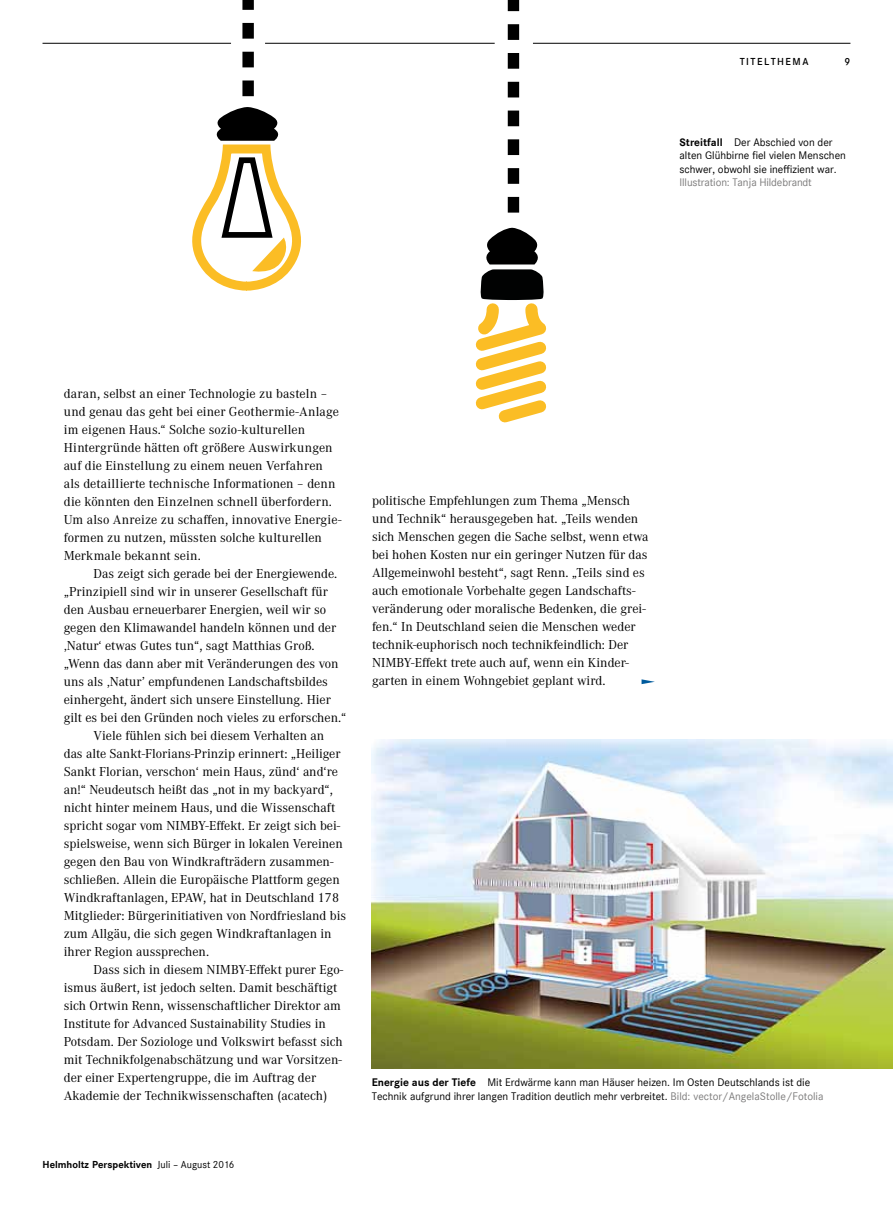
<style>
.page{position:relative;width:893px;height:1212px;background:#fff}
.page>*{position:absolute;margin:0;border:0;box-sizing:border-box;transform-origin:0 0}
.t1{font:13.5px/18px "Corporate A";color:#000}
.t2{font:11.4px/13.5px "Corporate S";color:#000}
.t3{font:11.4px "Corporate S";letter-spacing:-.01em;color:#7c7b7b}
.t4{font:700 10.5px "Corporate S";color:#000}
.t5{font:600 10.5px "Corporate S";letter-spacing:.14em;color:#000}
.s1{font-weight:700}
.s2{font-weight:400}
.s3{color:#7c7b7b}
</style>
<div class="page">
<hr style="left:265px;top:43px;width:230px;height:1px;background:#000">
<svg style="left:641px;top:679px;width:14px;height:5px"></svg>
<img style="left:372px;top:740px;width:521px;height:328px">
<svg style="left:192px;top:107px;width:109px;height:184px"></svg>
<svg style="left:242px;top:0;width:12px;height:96px"></svg>
<svg style="left:508px;top:0;width:11px;height:213px"></svg>
<svg style="left:475px;top:228px;width:71px;height:194px"></svg>
<hr style="left:533px;top:43px;width:317px;height:1px;background:#000">
<hr style="left:43px;top:43px;width:188px;height:1px;background:#000">
<p class="t5" style="left:740px;top:54px;width:55px">TITE LTHEMA</p>
<p class="t5" style="left:845px;top:54px;width:7px">9</p>
<p class="t2" style="left:679px;top:135px;width:168px"><span class="s1">Streitfall</span> Der Abschied von der alten Glühbirne fiel vielen Menschen schwer, obwohl sie ineffizient war.</p>
<p class="t3" style="left:679px;top:175px;width:134px">Illustration: Tanja Hildebrandt</p>
<p class="t1" style="left:64px;top:384px;width:279px">daran, selbst an einer Technologie zu basteln – und genau das geht bei einer Geothermie-Anlage im eigenen Haus.“ Solche sozio-kulturellen Hintergründe hätten oft größere Auswirkungen auf die Einstellung zu einem neuen Verfahren als detaillierte technische Informationen – denn die könnten den Einzelnen schnell überfordern.<br>Um also Anreize zu schaffen, innovative Energie&shy;formen zu nutzen, müssten solche kulturellen Merkmale bekannt sein.</p>
<p class="t1" style="left:94px;top:564px;width:245px">Das zeigt sich gerade bei der Energiewende.</p>
<p class="t1" style="left:64px;top:582px;width:265px">„Prinzipiell sind wir in unserer Gesellschaft für</p>
<p class="t1" style="left:64px;top:600px;width:264px">den Ausbau erneuerbarer Energien, weil wir so</p>
<p class="t1" style="left:64px;top:618px;width:274px">gegen den Klimawandel handeln können und der</p>
<p class="t1" style="left:64px;top:636px;width:252px">‚Natur‘ etwas Gutes tun“, sagt Matthias Groß.</p>
<p class="t1" style="left:64px;top:654px;width:276px">„Wenn das dann aber mit Veränderungen des von</p>
<p class="t1" style="left:64px;top:671px;width:266px">uns als ‚Natur’ empfundenen Landschaftsbildes</p>
<p class="t1" style="left:64px;top:689px;width:269px">einhergeht, ändert sich unsere Einstellung. Hier</p>
<p class="t1" style="left:64px;top:707px;width:284px">gilt es bei den Gründen noch vieles zu erforschen.“</p>
<p class="t1" style="left:94px;top:725px;width:232px">Viele fühlen sich bei diesem Verhalten an</p>
<p class="t1" style="left:64px;top:743px;width:278px">das alte Sankt-Florians-Prinzip erinnert: „Heiliger</p>
<p class="t1" style="left:64px;top:761px;width:276px">Sankt Florian, verschon‘ mein Haus, zünd‘ and‘re</p>
<p class="t1" style="left:64px;top:779px;width:271px">an!“ Neudeutsch heißt das „not in my backyard“,</p>
<p class="t1" style="left:64px;top:797px;width:273px">nicht hinter meinem Haus, und die Wissenschaft</p>
<p class="t1" style="left:64px;top:815px;width:278px">spricht sogar vom NIMBY-Effekt. Er zeigt sich bei-</p>
<p class="t1" style="left:64px;top:833px;width:281px">spielsweise, wenn sich Bürger in lokalen Vereinen</p>
<p class="t1" style="left:64px;top:851px;width:271px">gegen den Bau von Windkrafträdern zusammen-</p>
<p class="t1" style="left:64px;top:869px;width:277px">schließen. Allein die Europäische Plattform gegen</p>
<p class="t1" style="left:64px;top:887px;width:277px">Windkraftanlagen, EPAW, hat in Deutschland 178</p>
<p class="t1" style="left:64px;top:905px;width:284px">Mitglieder: Bürgerinitiativen von Nordfriesland bis</p>
<p class="t1" style="left:64px;top:923px;width:269px">zum Allgäu, die sich gegen Windkraftanlagen in</p>
<p class="t1" style="left:64px;top:941px;width:147px">ihrer Region aussprechen.</p>
<p class="t1" style="left:94px;top:959px;width:251px">Dass sich in diesem NIMBY-Effekt purer Ego-</p>
<p class="t1" style="left:64px;top:977px;width:275px">ismus äußert, ist jedoch selten. Damit beschäftigt</p>
<p class="t1" style="left:64px;top:995px;width:279px">sich Ortwin Renn, wissenschaftlicher Direktor am</p>
<p class="t1" style="left:64px;top:1013px;width:264px">Institute for Advanced Sustainability Studies in</p>
<p class="t1" style="left:64px;top:1031px;width:281px">Potsdam. Der Soziologe und Volkswirt befasst sich</p>
<p class="t1" style="left:64px;top:1049px;width:280px">mit Technikfolgenabschätzung und war Vorsitzen-</p>
<p class="t1" style="left:64px;top:1067px;width:254px">der einer Expertengruppe, die im Auftrag der</p>
<p class="t1" style="left:64px;top:1085px;width:265px">Akademie der Technikwissenschaften (acatech)</p>
<p class="t4" style="left:43px;top:1157px;width:193px">Helmholtz Perspektiven <span class="s2">Juli – August 2016</span></p>
<p class="t1" style="left:372px;top:491px;width:278px">politische Empfehlungen zum Thema „Mensch und Technik“ herausgegeben hat. „Teils wenden sich Menschen gegen die Sache selbst, wenn etwa bei hohen Kosten nur ein geringer Nutzen für das Allgemeinwohl besteht“, sagt Renn. „Teils sind es auch emotionale Vorbehalte gegen Landschafts&shy;veränderung oder moralische Bedenken, die grei&shy;fen.“ In Deutschland seien die Menschen weder technik-euphorisch noch technikfeindlich: Der NIMBY-Effekt trete auch auf, wenn ein Kinder&shy;garten in einem Wohngebiet geplant wird.</p>
<p class="t2" style="left:372px;top:1075px;width:453px"><span class="s1">Energie aus der Tiefe</span> Mit Erdwärme kann man Häuser heizen. Im Osten Deutschlands ist die<br>Technik aufgrund ihrer langen Tradition deutlich mehr verbreitet. <span class="s3">Bild: vector/AngelaStolle/Fotolia</span></p>
</div>
